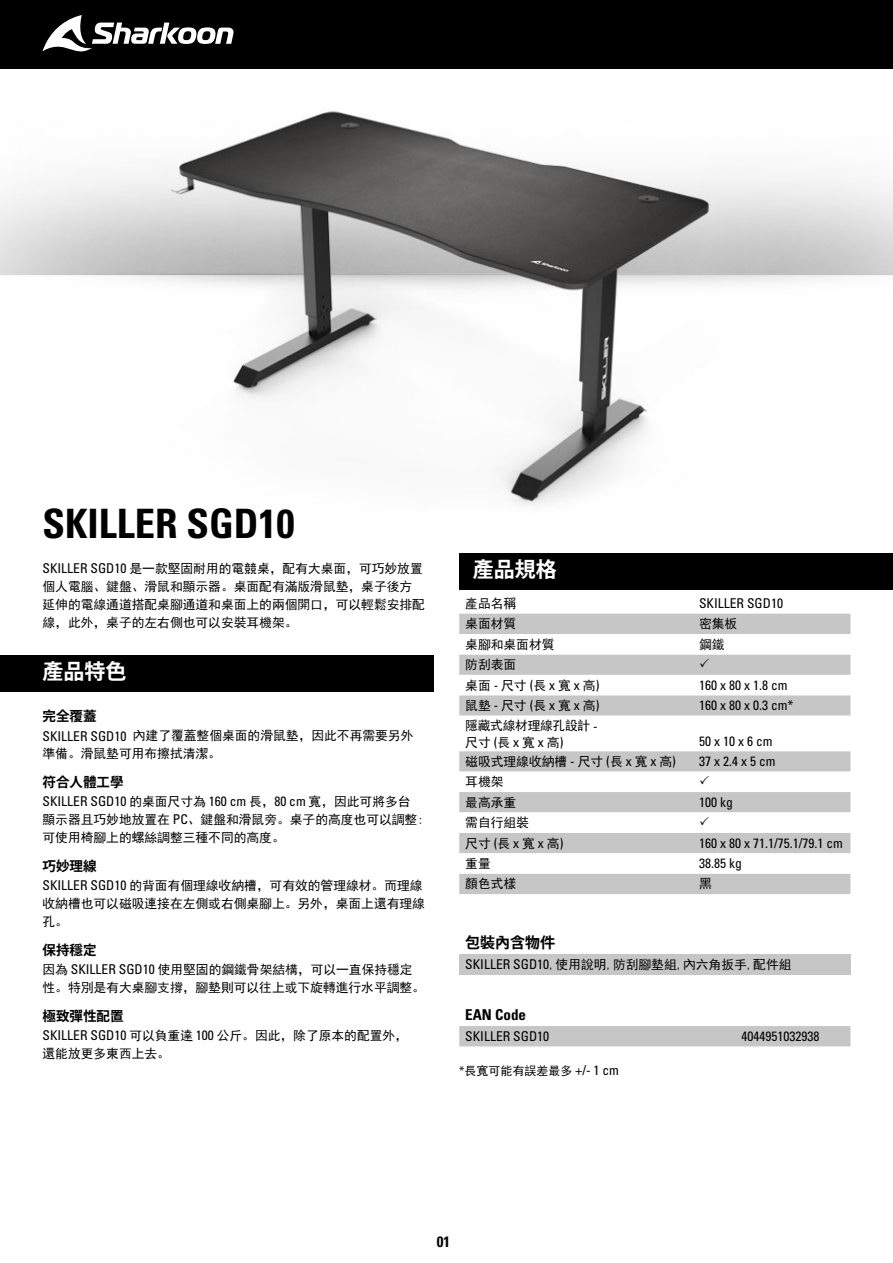
<style>
.page{position:relative;width:893px;height:1263px;background:#fff}
.page>*{position:absolute;margin:0;border:0;box-sizing:border-box;transform-origin:0 0}
.t1{font:40.5px "Univers LTCYR 67 Bold Cond";color:#000}
.t2{font:700 21px "Koz Go Pr 6 N";color:#fff}
.t3{font:15px "Univers LTCYR 67 Bold Cond";color:#000}
.t4{font:700 15px "Koz Go Pr 6 N";color:#000}
.t5{font:condensed 13.5px "Univers LTCYR 57";color:#000}
.t6{font:700 13.5px "Koz Go Pr 6 N";color:#000}
.t7{font:12.75px/18px "Sim Hei";color:#000}
.t8{font:12.75px/16.2px "Sim Hei";letter-spacing:-.02em;color:#000}
.t9{font:12px "Sim Hei";color:#000}
.s1{font-family:"Univers LTCYR 57";font-stretch:condensed;font-size:13.5px}
.s2{font-family:"Sim Hei";font-stretch:normal;font-size:12.75px}
.s3{font-family:"Univers LTCYR 57";font-stretch:condensed}
</style>
<div class="page">
<div style="left:0;top:0;width:893px;height:69px;background:#000"></div>
<svg style="left:43px;top:15px;width:191px;height:37px"></svg>
<img style="left:0;top:111px;width:893px;height:394px">
<div style="left:0;top:655px;width:434px;height:37px;background:#000"></div>
<div style="left:459px;top:553px;width:434px;height:37px;background:#000"></div>
<svg style="left:459px;top:613px;width:391px;height:1px"></svg>
<div style="left:459px;top:614px;width:391px;height:280px;background:#c6c6c6"></div>
<svg style="left:459px;top:634px;width:391px;height:138px"></svg>
<div style="left:459px;top:954px;width:391px;height:21px;background:#c6c6c6"></div>
<div style="left:459px;top:1026px;width:391px;height:20px;background:#c6c6c6"></div>
<svg style="left:700px;top:659px;width:9px;height:8px"></svg>
<svg style="left:459px;top:772px;width:391px;height:102px"></svg>
<h1 class="t1" style="left:43px;top:499px;width:253px">SKILLER SGD10</h1>
<p class="t7" style="left:43px;top:559px;width:384px"><span class="s1">SKILLER SGD10</span> 是一款堅固耐用的電競桌，配有大桌面，可巧妙放置個人電腦、鍵盤、滑鼠和顯示器。桌面配有滿版滑鼠墊，桌子後方延伸的電線通道搭配桌腳通道和桌面上的兩個開口，可以輕鬆安排配線，此外，桌子的左右側也可以安裝耳機架。</p>
<h2 class="t2" style="left:43px;top:660px;width:85px">產品特色</h2>
<p class="t6" style="left:43px;top:708px;width:55px">完全覆蓋</p>
<p class="t7" style="left:43px;top:727px;width:372px"><span class="s1">SKILLER SGD10</span> 內建了覆蓋整個桌面的滑鼠墊，因此不再需要另外準備。滑鼠墊可用布擦拭清潔。</p>
<p class="t6" style="left:43px;top:774px;width:82px">符合人體工學</p>
<p class="t5" style="left:43px;top:793px;width:370px">SKILLER SGD10 <span class="s2">的桌面尺寸為</span> 160 cm <span class="s2">長，</span>80 cm <span class="s2">寬，因此可將多台</span></p>
<p class="t7" style="left:43px;top:811px;width:383px">顯示器且巧妙地放置在 <span class="s1">PC</span>、鍵盤和滑鼠旁。桌子的高度也可以調整:可使用椅腳上的螺絲調整三種不同的高度。</p>
<p class="t6" style="left:43px;top:858px;width:55px">巧妙理線</p>
<p class="t7" style="left:43px;top:876px;width:384px"><span class="s1">SKILLER SGD10</span> 的背面有個理線收納槽，可有效的管理線材。而理線收納槽也可以磁吸連接在左側或右側桌腳上。另外，桌面上還有理線孔。</p>
<p class="t6" style="left:43px;top:942px;width:55px">保持穩定</p>
<p class="t7" style="left:43px;top:960px;width:384px">因為 <span class="s1">SKILLER SGD10</span> 使用堅固的鋼鐵骨架結構，可以一直保持穩定性。特別是有大桌腳支撐，腳墊則可以往上或下旋轉進行水平調整。</p>
<p class="t6" style="left:43px;top:1008px;width:82px">極致彈性配置</p>
<p class="t7" style="left:43px;top:1026px;width:367px"><span class="s1">SKILLER SGD10</span> 可以負重達 <span class="s1">100</span> 公斤。因此，除了原本的配置外，還能放更多東西上去。</p>
<h2 class="t2" style="left:473px;top:558px;width:85px">產品規格</h2>
<p class="t7" style="left:465px;top:594px;width:52px">產品名稱</p>
<p class="t5" style="left:699px;top:595px;width:85px">SKILLER SGD10</p>
<p class="t7" style="left:465px;top:615px;width:52px">桌面材質</p>
<p class="t7" style="left:699px;top:615px;width:40px">密集板</p>
<p class="t7" style="left:465px;top:635px;width:91px">桌腳和桌面材質</p>
<p class="t7" style="left:699px;top:635px;width:27px">鋼鐵</p>
<p class="t7" style="left:465px;top:654px;width:136px;line-height:20.4px">防刮表面<br>桌面 <span class="s1">-</span> 尺寸 <span class="s1">(</span>長 <span class="s1">x</span> 寬 <span class="s1">x</span> 高<span class="s1">)</span></p>
<p class="t5" style="left:699px;top:676px;width:90px">160 x 80 x 1.8 cm</p>
<p class="t7" style="left:465px;top:696px;width:136px">鼠墊 <span class="s1">-</span> 尺寸 <span class="s1">(</span>長 <span class="s1">x</span> 寬 <span class="s1">x</span> 高<span class="s1">)</span></p>
<p class="t5" style="left:699px;top:697px;width:96px">160 x 80 x 0.3 cm*</p>
<p class="t8" style="left:465px;top:718px;width:134px">隱藏式線材理線孔設計 <span class="s1">-</span>尺寸 <span class="s1">(</span>長 <span class="s1">x</span> 寬 <span class="s1">x</span> 高<span class="s1">)</span></p>
<p class="t5" style="left:699px;top:733px;width:75px">50 x 10 x 6 cm</p>
<p class="t7" style="left:465px;top:752px;width:212px">磁吸式理線收納槽 <span class="s1">-</span> 尺寸 <span class="s1">(</span>長 <span class="s1">x</span> 寬 <span class="s1">x</span> 高<span class="s1">)</span></p>
<p class="t5" style="left:699px;top:753px;width:78px">37 x 2.4 x 5 cm</p>
<p class="t7" style="left:465px;top:772px;width:52px;line-height:20.4px">耳機架最高承重</p>
<p class="t5" style="left:699px;top:794px;width:35px">100 kg</p>
<p class="t7" style="left:465px;top:812px;width:100px;line-height:20.4px">需自行組裝<br>尺寸 <span class="s1">(</span>長 <span class="s1">x</span> 寬 <span class="s1">x</span> 高<span class="s1">)</span></p>
<p class="t5" style="left:699px;top:834px;width:145px">160 x 80 x 71.1/75.1/79.1 cm</p>
<p class="t7" style="left:465px;top:854px;width:27px">重量</p>
<p class="t5" style="left:699px;top:855px;width:44px">38.85 kg</p>
<p class="t7" style="left:465px;top:875px;width:52px">顏色式樣</p>
<p class="t7" style="left:699px;top:875px;width:14px">黑</p>
<p class="t4" style="left:465px;top:934px;width:91px">包裝內含物件</p>
<p class="t7" style="left:465px;top:956px;width:328px"><span class="s1">SKILLER SGD10</span>,使用說明,防刮腳墊組,內六角扳手,配件組</p>
<p class="t3" style="left:465px;top:1005px;width:62px">EAN Code</p>
<p class="t5" style="left:465px;top:1028px;width:85px">SKILLER SGD10</p>
<p class="t5" style="left:742px;top:1028px;width:79px">4044951032938</p>
<p class="t9" style="left:459px;top:1065px;width:161px"><span class="s3">*</span>長寬可能有誤差最多 <span class="s1">+/- 1 cm</span></p>
<p class="t3" style="left:437px;top:1232px;width:15px">01</p>
</div>
